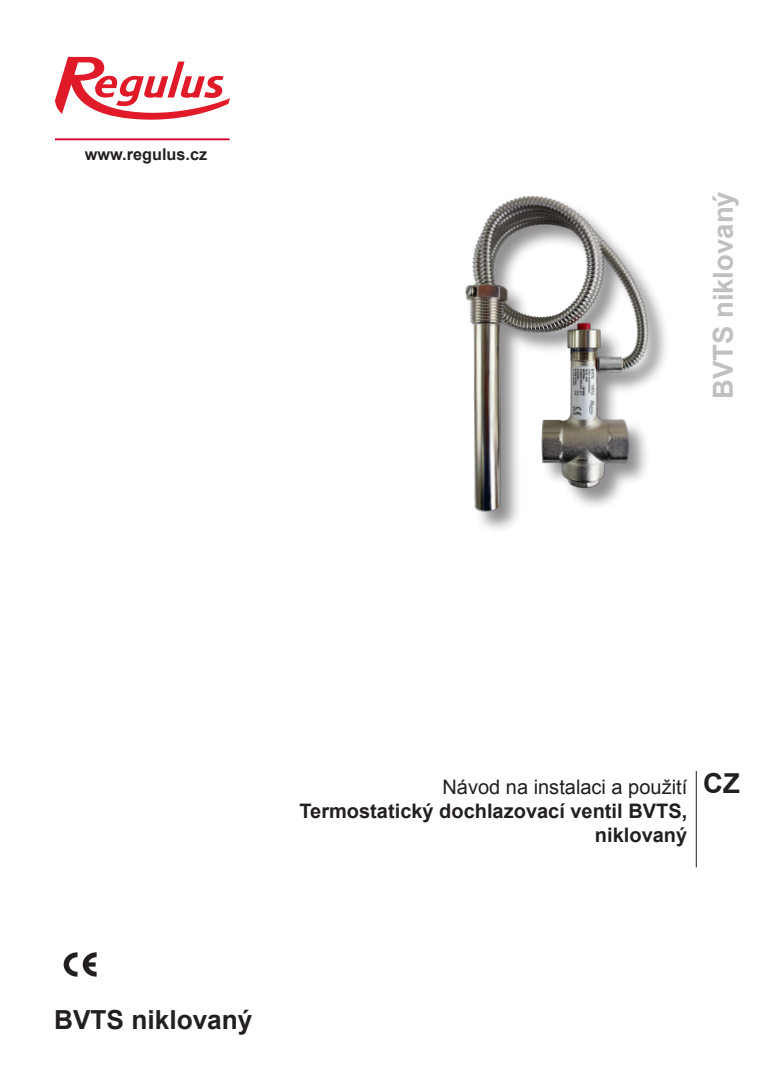
<style>
.page{position:relative;width:780px;height:1088px;background:#fff}
.page>*{position:absolute;margin:0;border:0;box-sizing:border-box;transform-origin:0 0}
.t1{font:700 27.5px "Arial";color:#c0c0c0}
.t2{font:700 27.5px "Arial";color:#231f20}
.t3{font:700 26.25px "Arial";color:#231f20}
.t4{font:700 20px/24px "Arial";color:#231f20;text-align:right}
.t5{font:20px "Arial";color:#231f20}
.t6{font:700 16.25px "Arial";color:#231f20}
</style>
<div class="page">
<svg style="left:64px;top:952px;width:13px;height:24px"></svg>
<svg style="left:83px;top:952px;width:13px;height:24px"></svg>
<div style="left:465px;top:196px;width:205px;height:338px;background:#231f20;opacity:.5"></div>
<img style="left:465px;top:196px;width:185px;height:318px">
<svg style="left:55px;top:57px;width:175px;height:63px"></svg>
<hr style="left:55px;top:138px;width:174px;height:2px;background:#d6002d">
<hr style="left:696px;top:771px;width:1px;height:96px;background:#231f20">
<p class="t6" style="left:85px;top:144px;width:124px">www.regulus.cz</p>
<p class="t1" style="left:704px;top:399px;width:209px;rotate:-90deg">BVTS niklovaný</p>
<p class="t5" style="left:442px;top:774px;width:246px">Návod na instalaci a použití</p>
<p class="t2" style="left:703px;top:765px;width:38px">CZ</p>
<p class="t4" style="left:299px;top:800px;width:389px">Termostatický dochlazovací ventil BVTS, niklovaný</p>
<p class="t3" style="left:54px;top:1002px;width:200px">BVTS niklovaný</p>
</div>
